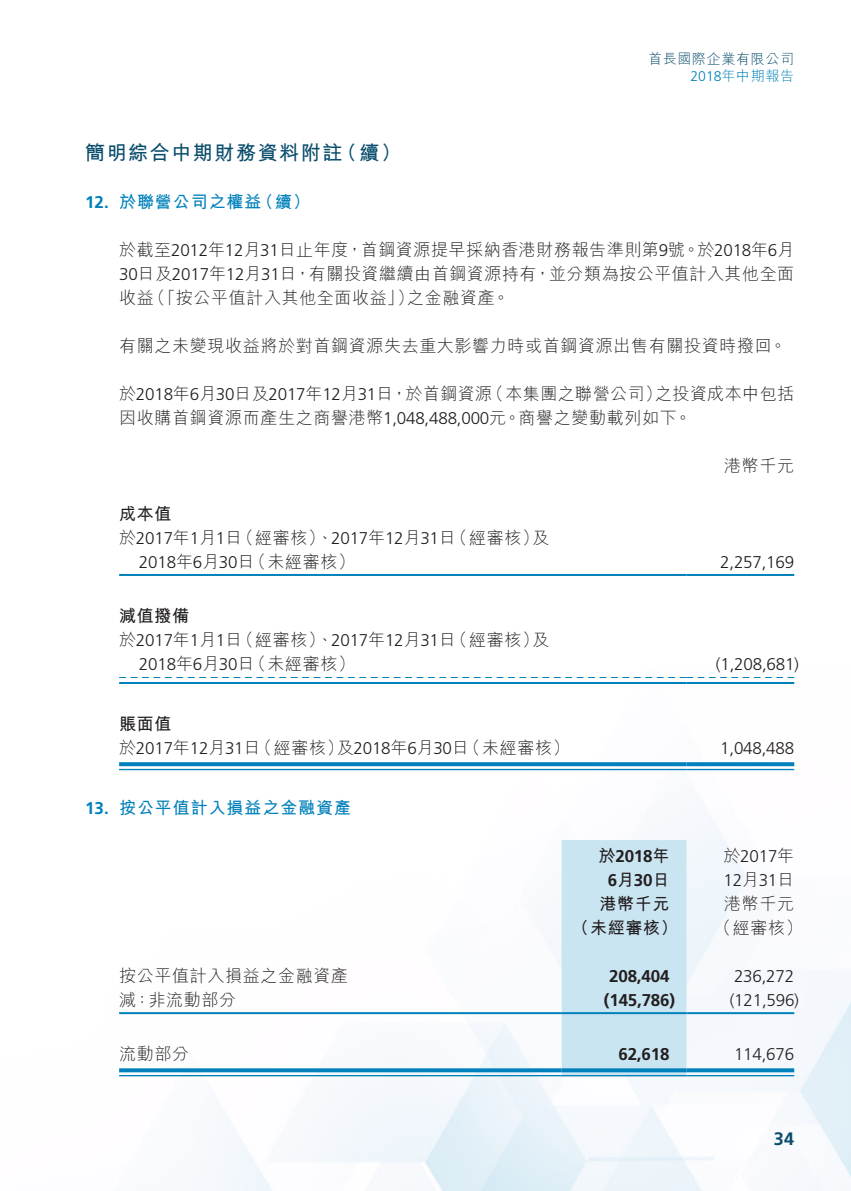
<style>
.page{position:relative;width:851px;height:1191px;background:#fff}
.page>*{position:absolute;margin:0;border:0;box-sizing:border-box;transform-origin:0 0}
.Heading_1{font:700 20px "M Hei HK";letter-spacing:.08em;color:#094c6c}
.t1{font:700 18px "Frutiger LT Std";color:#094c6c}
.Notes{font:300 17px/24px "M Hei HK";letter-spacing:.04em;color:#231f20;text-align:center}
.Notes-2{font:300 17px "Frutiger LT Std";letter-spacing:-.01em;color:#231f20}
.Notes-3{font:700 17px "Frutiger LT Std";letter-spacing:-.01em;color:#231f20}
.Notes_HD1{font:700 17px "M Hei HK";letter-spacing:.055em;color:#0081bb}
.Notes-4{font:700 17px "M Hei HK";letter-spacing:.04em;color:#231f20}
.Notes_HD1-2{font:700 17px "Frutiger LT Std";color:#0081bb}
.t2{font:300 14px/16px "M Hei HK";letter-spacing:.05em;color:#094c6c;text-align:right}
.s1{font-family:"Frutiger LT Std";color:#0081bb}
.s2{color:#0081bb}
.s3{font-family:"Frutiger LT Std"}
.s4{font-family:"M Hei HK"}
</style>
<div class="page">
<img style="left:119px;top:574px;width:731px;height:617px">
<hr style="left:119px;top:574px;width:567px;height:2px;background:#0081bb">
<hr style="left:686px;top:574px;width:108px;height:2px;background:#0081bb">
<svg style="left:119px;top:677px;width:675px;height:1px"></svg>
<hr style="left:119px;top:682px;width:567px;height:2px;background:#0081bb">
<hr style="left:686px;top:682px;width:108px;height:2px;background:#0081bb">
<svg style="left:119px;top:762px;width:567px;height:4px;background:#0d87be"></svg>
<hr style="left:119px;top:769px;width:567px;height:1px;background:#0081bb">
<svg style="left:686px;top:762px;width:108px;height:4px"></svg>
<hr style="left:686px;top:769px;width:108px;height:1px;background:#0081bb">
<div style="left:561px;top:840px;width:125px;height:235px;background:#cae5f2"></div>
<hr style="left:119px;top:1012px;width:442px;height:2px;background:#0081bb">
<hr style="left:561px;top:1012px;width:125px;height:2px;background:#0081bb">
<hr style="left:686px;top:1012px;width:108px;height:2px;background:#0081bb">
<svg style="left:119px;top:1068px;width:442px;height:4px;background:#148bc0"></svg>
<hr style="left:119px;top:1075px;width:442px;height:1px;background:#0081bb">
<svg style="left:561px;top:1068px;width:125px;height:4px"></svg>
<hr style="left:561px;top:1075px;width:125px;height:1px;background:#0081bb">
<svg style="left:686px;top:1068px;width:108px;height:4px"></svg>
<hr style="left:686px;top:1075px;width:108px;height:1px;background:#0081bb">
<p class="Heading_1" style="left:85px;top:138px;width:259px">簡明綜合中期財務資料附註</p>
<p class="Notes_HD1" style="left:256px;top:189px;width:55px">（續(</p>
<p class="Notes_HD1" style="left:119px;top:189px;width:144px">於聯營公司之權益</p>
<p class="Notes_HD1-2" style="left:85px;top:192px;width:25px">12.</p>
<p class="Heading_1" style="left:337px;top:138px;width:66px">（續(</p>
<p class="t2" style="left:648px;top:51px;width:148px">首長國際企業有限公司<br><span class="s1">2018</span><span class="s2">年中期報告</span></p>
<p class="Notes" style="left:119px;top:237px;width:676px">於截至<span class="s3">2012</span>年<span class="s3">12</span>月<span class="s3">31</span>日止年度，首鋼資源提早採納香港財務報告準則第號<span class="s3">9</span> 。於<span class="s3">2018</span>年月<span class="s3">6<br>30</span>日及<span class="s3">2017</span>年<span class="s3">12</span>月<span class="s3">31</span>日，有關投資繼續由首鋼資源持有，並分類為按公平值計入其他全面之金融資產。</p>
<p class="Notes" style="left:148px;top:285px;width:267px">（「按公平值計入其他全面收益」）</p>
<p class="Notes" style="left:119px;top:285px;width:36px">收益</p>
<p class="Notes" style="left:119px;top:333px;width:668px">有關之未變現收益將於對首鋼資源失去重大影響力時或首鋼資源出售有關投資時撥回。</p>
<p class="Notes" style="left:655px;top:381px;width:140px">之投資成本中包括</p>
<p class="Notes" style="left:119px;top:381px;width:574px;text-align:left">於<span class="s3">2018</span>年月<span class="s3">6 30</span>日及<span class="s3">2017</span>年<span class="s3">12</span>月<span class="s3">31</span>日，於首鋼資源<br>因收購首鋼資源而產生之商譽港幣<span class="s3">1,048,488,000</span>元。商譽之變動載列如下。</p>
<p class="Notes" style="left:487px;top:381px;width:177px">（本集團之聯營公司）</p>
<p class="Notes-4" style="left:119px;top:501px;width:54px">成本值</p>
<p class="Notes-2" style="left:119px;top:528px;width:124px"><span class="s4">於</span>2017<span class="s4">年月</span>1 <span class="s4">日</span>1</p>
<p class="Notes" style="left:237px;top:525px;width:220px">（經審核）、<span class="s3">2017</span>年<span class="s3">12</span>月<span class="s3">31</span>日</p>
<p class="Notes-2" style="left:139px;top:552px;width:117px">2018<span class="s4">年月</span>6 30<span class="s4">日</span></p>
<p class="Notes-4" style="left:119px;top:603px;width:71px">減值撥備</p>
<p class="Notes" style="left:249px;top:549px;width:108px">（未經審核(</p>
<p class="Notes-2" style="left:119px;top:630px;width:124px"><span class="s4">於</span>2017<span class="s4">年月</span>1 <span class="s4">日</span>1</p>
<p class="Notes" style="left:237px;top:627px;width:220px">（經審核）、<span class="s3">2017</span>年<span class="s3">12</span>月<span class="s3">31</span>日</p>
<p class="Notes-2" style="left:139px;top:654px;width:117px">2018<span class="s4">年月</span>6 30<span class="s4">日</span></p>
<p class="Notes" style="left:249px;top:651px;width:108px">（未經審核(</p>
<p class="Notes" style="left:450px;top:525px;width:100px">（經審核 及）</p>
<p class="Notes" style="left:450px;top:627px;width:100px">（經審核 及）</p>
<p class="Notes-4" style="left:119px;top:711px;width:54px">賬面值</p>
<p class="Notes-2" style="left:119px;top:738px;width:143px"><span class="s4">於</span>2017<span class="s4">年</span>12<span class="s4">月</span>31<span class="s4">日</span></p>
<p class="Notes" style="left:255px;top:735px;width:215px">（經審核 及） <span class="s3">2018</span>年月<span class="s3">6 30</span>日</p>
<p class="Notes" style="left:463px;top:735px;width:108px">（未經審核(</p>
<p class="Notes_HD1-2" style="left:85px;top:798px;width:25px">13.</p>
<p class="Notes_HD1" style="left:119px;top:795px;width:233px">按公平值計入損益之金融資產</p>
<p class="Notes" style="left:119px;top:963px;width:230px">按公平值計入損益之金融資產</p>
<p class="Notes" style="left:119px;top:987px;width:118px">減：非流動部分</p>
<p class="Notes" style="left:119px;top:1041px;width:71px">流動部分</p>
<p class="Notes-3" style="left:598px;top:846px;width:72px"><span class="s4">於</span>2018<span class="s4">年</span></p>
<p class="Notes-3" style="left:607px;top:870px;width:63px"><span class="s4">月</span>6 30<span class="s4">日</span></p>
<p class="Notes-4" style="left:599px;top:891px;width:71px">港幣千元</p>
<p class="Notes-4" style="left:571px;top:915px;width:108px">（未經審核）</p>
<p class="Notes-3" style="left:609px;top:966px;width:62px">208,404</p>
<p class="Notes-3" style="left:604px;top:990px;width:73px">)145,786(</p>
<p class="Notes-3" style="left:618px;top:1044px;width:52px">62,618</p>
<p class="Notes" style="left:724px;top:453px;width:71px">港幣千元</p>
<p class="Notes-2" style="left:720px;top:552px;width:75px">2,257,169</p>
<p class="Notes-2" style="left:715px;top:654px;width:85px">)1,208,681(</p>
<p class="Notes-2" style="left:720px;top:738px;width:75px">1,048,488</p>
<p class="Notes-2" style="left:723px;top:846px;width:72px"><span class="s4">於</span>2017<span class="s4">年</span></p>
<p class="Notes-2" style="left:723px;top:870px;width:72px">12<span class="s4">月</span>31<span class="s4">日</span></p>
<p class="Notes" style="left:724px;top:891px;width:71px">港幣千元</p>
<p class="Notes" style="left:714px;top:915px;width:90px">（經審核(</p>
<p class="Notes-2" style="left:734px;top:966px;width:62px">236,272</p>
<p class="Notes-2" style="left:729px;top:990px;width:71px">)121,596(</p>
<p class="Notes-2" style="left:734px;top:1044px;width:62px">114,676</p>
<p class="t1" style="left:773px;top:1127px;width:22px">34</p>
</div>
